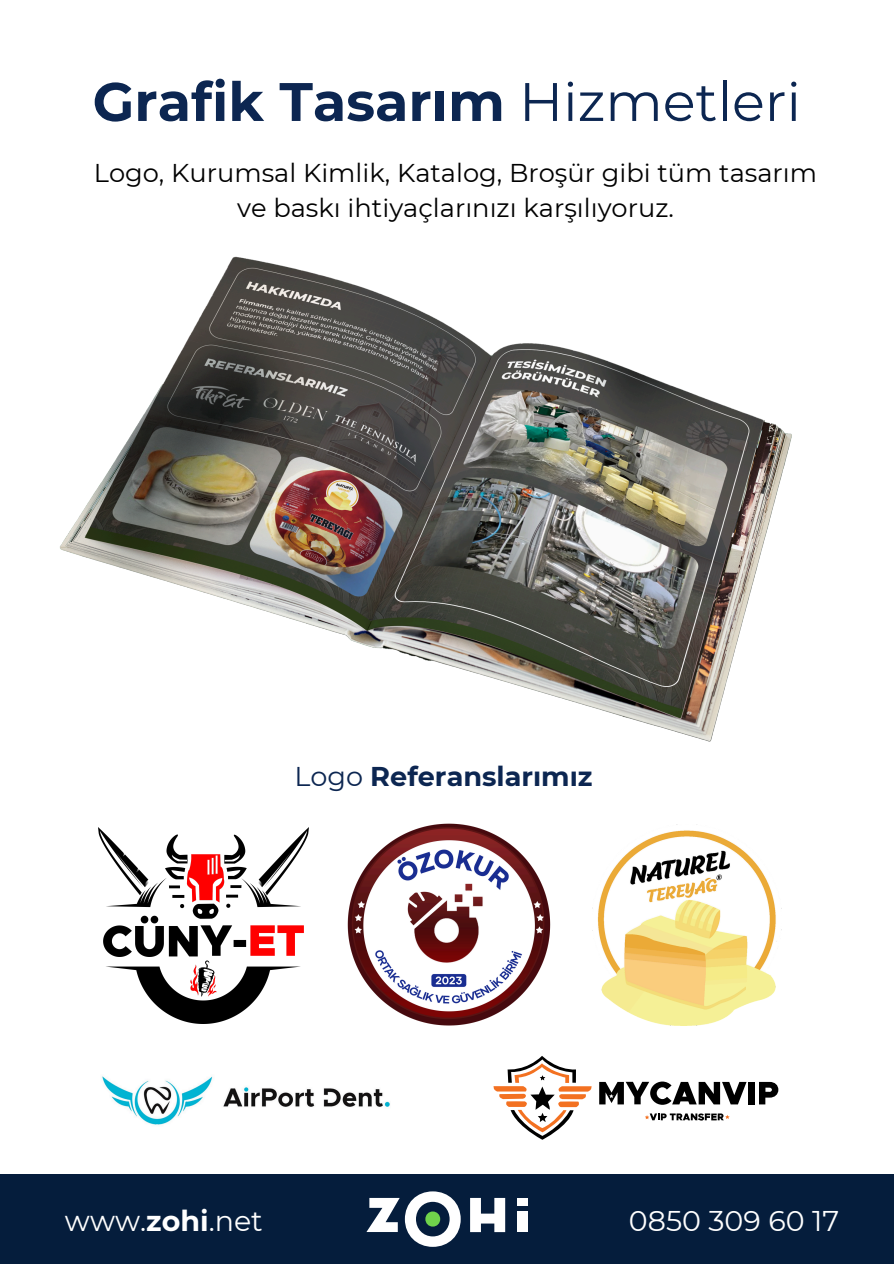
<style>
.page{position:relative;width:894px;height:1264px;background:#fff}
.page>*{position:absolute;margin:0;border:0;box-sizing:border-box;transform-origin:0 0}
.t1{font:700 54.15px "Montserrat";color:#0c2651}
.t2{font:28.5px "Montserrat";color:#fff}
.t3{font:700 27.15px "Montserrat";color:#0c2651}
.t4{font:25.65px/34.8px "Montserrat";color:#000;text-align:center}
.s1{font-weight:400}
.s2{font-weight:700}
</style>
<div class="page">
<div style="left:0;top:1174px;width:893px;height:89px;background:#051d3c"></div>
<svg style="left:366px;top:1197px;width:33px;height:35px"></svg>
<svg style="left:405px;top:1191px;width:55px;height:55px"></svg>
<div style="left:425px;top:1211px;width:15px;height:15px;background:#70d44b;border-radius:50%"></div>
<svg style="left:470px;top:1197px;width:35px;height:35px"></svg>
<div style="left:517px;top:1197px;width:11px;height:8px;background:#fff"></div>
<div style="left:517px;top:1211px;width:11px;height:20px;background:#fff"></div>
<img style="left:102px;top:1076px;width:288px;height:49px">
<svg style="left:503px;top:1099px;width:80px;height:40px"></svg>
<div style="left:748px;top:1081px;width:6px;height:23px;background:#000"></div>
<svg style="left:759px;top:1081px;width:19px;height:23px"></svg>
<svg style="left:599px;top:1081px;width:147px;height:23px"></svg>
<svg style="left:645px;top:1113px;width:84px;height:7px"></svg>
<img style="left:59px;top:256px;width:733px;height:486px">
<img style="left:633px;top:824px;width:144px;height:201px">
<img style="left:260px;top:726px;width:373px;height:373px">
<img style="left:98px;top:827px;width:210px;height:196px">
<p class="t1" style="left:93px;top:68px;width:700px">Grafik Tasarım <span class="s1">Hizmetleri</span></p>
<p class="t4" style="left:94px;top:156px;width:724px">Logo, Kurumsal Ki mli k, Katalog, Broşür gi bi tüm tasarım ve baskı i htiyaçlarınızı karşılıyoruz.</p>
<p class="t3" style="left:294px;top:760px;width:299px"><span class="s1">Logo</span> Referanslarımız</p>
<p class="t2" style="left:65px;top:1203px;width:199px">www.<span class="s2">zohi</span>.net</p>
<p class="t2" style="left:628px;top:1203px;width:212px">0850 309 60 17</p>
</div>
